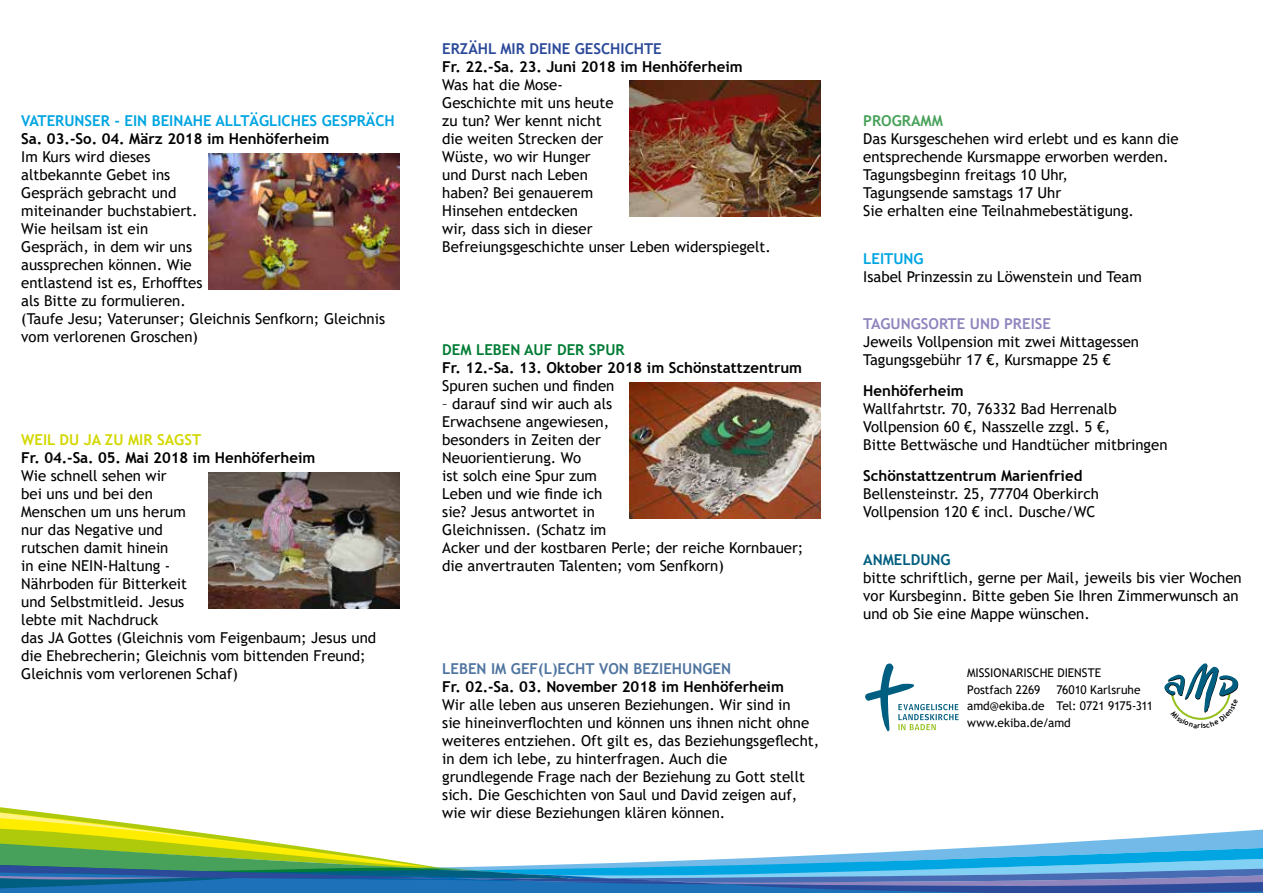
<style>
.page{position:relative;width:1263px;height:893px;background:#fff}
.page>*{position:absolute;margin:0;border:0;box-sizing:border-box;transform-origin:0 0}
.Überschrift_klein{font:15px/18px "Trebuchet MS";color:#000}
.t1{font:700 15px/18px "Trebuchet MS";color:#000}
.ekiba_LT_kleiner{font:12px/16.5px "Trebuchet MS";color:#000}
.s1{font-weight:700;color:#00a5e1}
.s2{font-weight:700}
.s3{font-weight:700;color:#d3d800}
.s4{font-weight:700;color:#2c4a9a}
.s5{color:#007c34}
.s6{font-weight:400}
.s7{font-weight:700;color:#5075a0}
.s8{font-weight:700;color:#48a15a}
.s9{font-weight:700;color:#9185be}
.s10{font-weight:700;color:#005e80}
</style>
<div class="page">
<svg style="left:0;top:807px;width:1263px;height:86px"></svg>
<img style="left:208px;top:472px;width:192px;height:136px">
<img style="left:629px;top:81px;width:192px;height:136px">
<img style="left:629px;top:383px;width:192px;height:136px">
<img style="left:208px;top:153px;width:192px;height:136px">
<svg style="left:865px;top:663px;width:93px;height:68px"></svg>
<svg style="left:1164px;top:663px;width:75px;height:57px"></svg>
<p class="Überschrift_klein" style="left:21px;top:111px;width:375px"><span class="s1">VATERUNSER - EIN BEINAHE ALLTÄGLICHES GESPRÄCH<br></span><span class="s2">Sa. 03.-So. 04. März 2018 im Henhöferheim<br></span>Im Kurs wird dieses<br>altbekannte Gebet ins<br>Gespräch gebracht und<br>miteinander buchstabiert.<br>Wie heilsam ist ein<br>Gespräch, in dem wir uns<br>aussprechen können. Wie<br>entlastend ist es, Erhofftes<br>als Bitte zu formulieren.<br>(Taufe Jesu; Vaterunser; Gleichnis Senfkorn; Gleichnis vom verlorenen Groschen)</p>
<p class="Überschrift_klein" style="left:21px;top:430px;width:356px"><span class="s3">WEIL DU JA ZU MIR SAGST<br></span><span class="s2">Fr. 04.-Sa. 05. Mai 2018 im Henhöferheim<br></span>Wie schnell sehen wir<br>bei uns und bei den<br>Menschen um uns herum<br>nur das Negative und<br>rutschen damit hinein<br>in eine NEIN-Haltung -<br>Nährboden für Bitterkeit<br>und Selbstmitleid. Jesus<br>lebte mit Nachdruck<br>das JA Gottes (Gleichnis vom Feigenbaum; Jesus und die Ehebrecherin; Gleichnis vom bittenden Freund;<br>Gleichnis vom verlorenen Schaf)</p>
<p class="Überschrift_klein" style="left:442px;top:39px;width:330px"><span class="s4">ERZÄHL MIR DEINE GESCHICHTE<br></span><span class="s2">Fr. 22.-Sa. 23. Juni 2018 im Henhöferheim<br></span>Was hat die Mose-<br>Geschichte mit uns heute<br>zu tun? Wer kennt nicht<br>die weiten Strecken der<br>Wüste, wo wir Hunger<br>und Durst nach Leben<br>haben? Bei genauerem<br>Hinsehen entdecken<br>wir, dass sich in dieser<br>Befreiungsgeschichte unser Leben widerspiegelt.</p>
<p class="t1" style="left:442px;top:340px;width:361px"><span class="s5">DEM LEBEN AUF DER SPUR<br></span>Fr. 12.-Sa. 13. Oktober 2018 im Schönstattzentrum<br><span class="s6">Spuren suchen und finden</span></p>
<p class="Überschrift_klein" style="left:442px;top:394px;width:363px">– darauf sind wir auch als<br>Erwachsene angewiesen,<br>besonders in Zeiten der<br>Neuorientierung. Wo<br>ist solch eine Spur zum<br>Leben und wie finde ich<br>sie? Jesus antwortet in<br>Gleichnissen. (Schatz im<br>Acker und der kostbaren Perle; der reiche Kornbauer; die anvertrauten Talenten; vom Senfkorn)</p>
<p class="Überschrift_klein" style="left:442px;top:659px;width:379px"><span class="s7">LEBEN IM GEF(L)ECHT VON BEZIEHUNGEN<br></span><span class="s2">Fr. 02.-Sa. 03. November 2018 im Henhöferheim<br></span>Wir alle leben aus unseren Beziehungen. Wir sind in<br>sie hineinverflochten und können uns ihnen nicht ohne weiteres entziehen. Oft gilt es, das Beziehungsgeflecht, in dem ich lebe, zu hinterfragen. Auch die grundlegende Frage nach der Beziehung zu Gott stellt sich. Die Geschichten von Saul und David zeigen auf, wie wir diese Beziehungen klären können.</p>
<p class="Überschrift_klein" style="left:863px;top:111px;width:317px"><span class="s8">PROGRAMM<br></span>Das Kursgeschehen wird erlebt und es kann die entsprechende Kursmappe erworben werden.<br>Tagungsbeginn freitags 10 Uhr,<br>Tagungsende samstags 17 Uhr<br>Sie erhalten eine Teilnahmebestätigung.</p>
<h3 class="Überschrift_klein" style="left:863px;top:249px;width:280px"><span class="s1">LEITUNG<br></span>Isabel Prinzessin zu Löwenstein und Team</h3>
<p class="Überschrift_klein" style="left:863px;top:315px;width:277px"><span class="s9">TAGUNGSORTE UND PREISE<br></span>Jeweils Vollpension mit zwei Mittagessen<br>Tagungsgebühr 17 €, Kursmappe 25 €</p>
<p class="Überschrift_klein" style="left:863px;top:382px;width:306px"><span class="s2">Henhöferheim<br></span>Wallfahrtstr. 70, 76332 Bad Herrenalb Vollpension 60 €, Nasszelle zzgl. 5 €,<br>Bitte Bettwäsche und Handtücher mitbringen</p>
<p class="Überschrift_klein" style="left:863px;top:466px;width:237px"><span class="s2">Schönstattzentrum Marienfried<br></span>Bellensteinstr. 25, 77704 Oberkirch<br>Vollpension 120 € incl. Dusche/WC</p>
<p class="Überschrift_klein" style="left:863px;top:550px;width:380px"><span class="s10">ANMELDUNG<br></span>bitte schriftlich, gerne per Mail, jeweils bis vier Wochen vor Kursbeginn. Bitte geben Sie Ihren Zimmerwunsch an und ob Sie eine Mappe wünschen.</p>
<p class="ekiba_LT_kleiner" style="left:967px;top:664px;width:136px">MISSIONARISCHE DIENSTE<br>Postfach 2269</p>
<p class="ekiba_LT_kleiner" style="left:967px;top:681px;width:187px;text-indent:89px">76010 Karlsruhe amd@ekiba.de Tel: 0721 9175-311 www.ekiba.de/amd</p>
</div>
